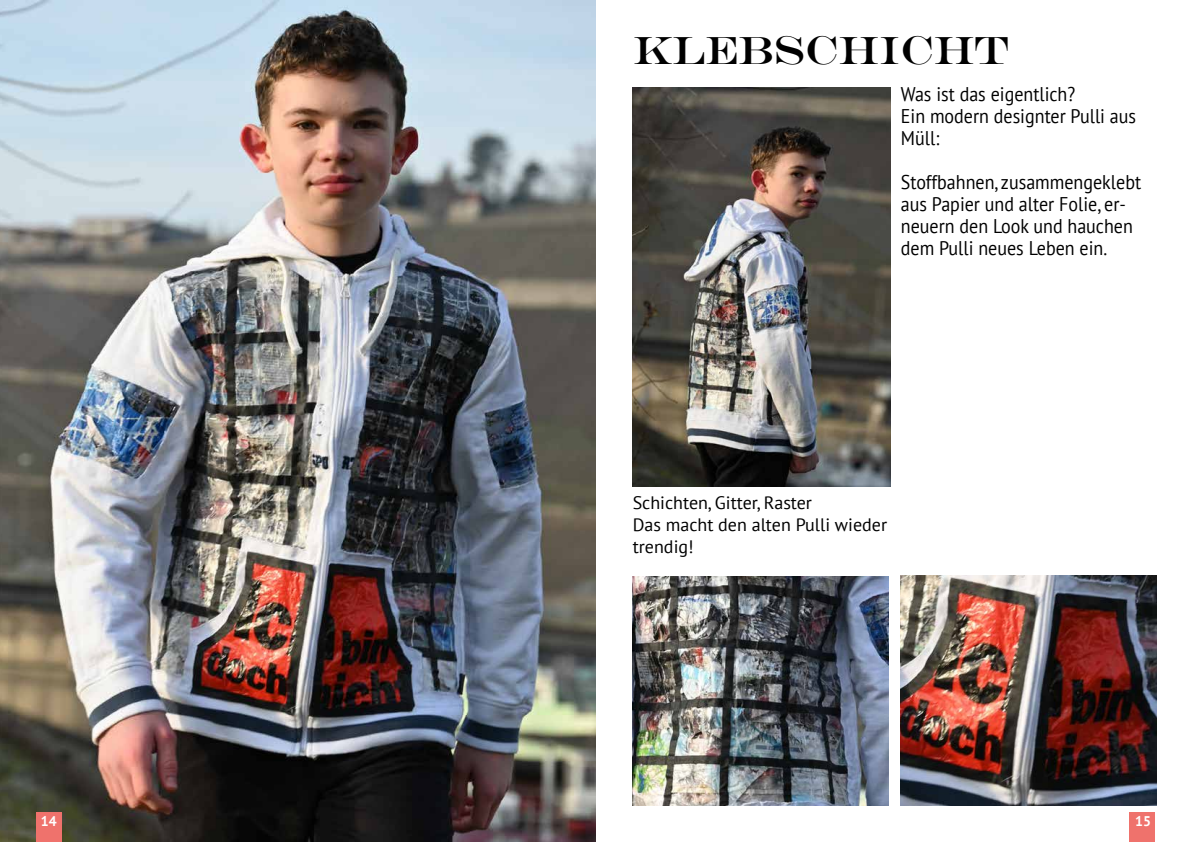
<style>
.page{position:relative;width:1191px;height:842px;background:#fff}
.page>*{position:absolute;margin:0;border:0;box-sizing:border-box;transform-origin:0 0}
.t1{font:40px "Engravers";color:#000}
.t2{font:19.8px/22px "PT Sans";color:#000;scale:.91 1}
.t3{font:18px/22px "PT Sans";color:#000}
.t4{font:700 14px "PT Sans";color:#fff}
</style>
<div class="page">
<img style="left:0;top:0;width:595px;height:842px">
<img style="left:633px;top:88px;width:257px;height:398px">
<img style="left:633px;top:577px;width:255px;height:229px">
<img style="left:901px;top:575px;width:255px;height:231px">
<div style="left:1129px;top:812px;width:26px;height:30px;background:#ef726c"></div>
<div style="left:36px;top:812px;width:26px;height:30px;background:#ef726c"></div>
<h1 class="t1" style="left:632px;top:26px;width:378px">KLEBSCHICHT</h1>
<p class="t2" style="left:901px;top:83px;width:260px">Was ist das eigentlich?<br>Ein modern designter Pulli aus<br>Müll:</p>
<p class="t2" style="left:901px;top:171px;width:265px">Stoffbahnen, zusammengeklebt aus Papier und alter Folie, er&shy;neuern den Look und hauchen dem Pulli neues Leben ein.</p>
<p class="t3" style="left:633px;top:492px;width:256px">Schichten, Gitter, Raster<br>Das macht den alten Pulli wieder trendig!</p>
<p class="t4" style="left:41px;top:811px;width:17px">14</p>
<p class="t4" style="left:1135px;top:811px;width:17px">15</p>
</div>
